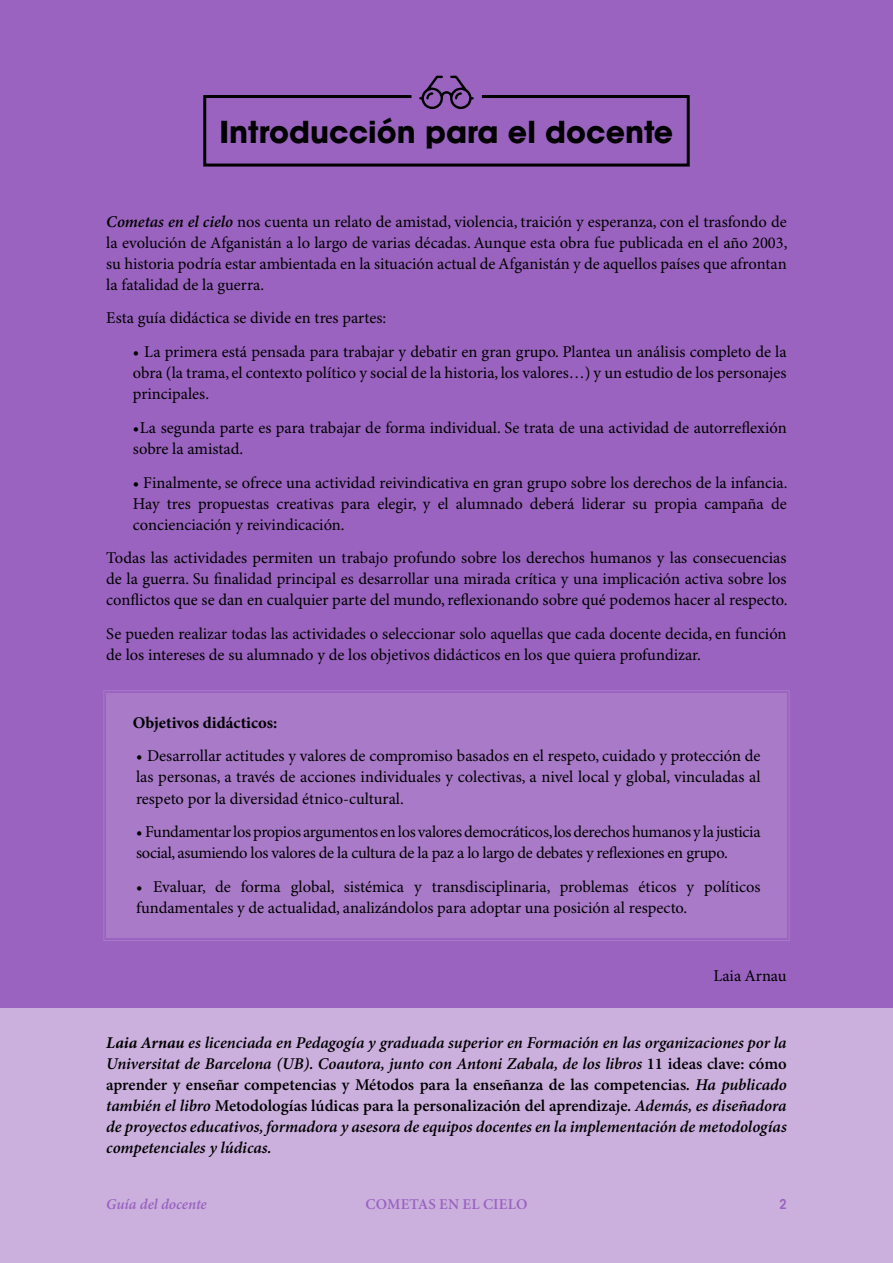
<style>
.page{position:relative;width:893px;height:1263px;background:#9963bf}
.page>*{position:absolute;margin:0;border:0;box-sizing:border-box;transform-origin:0 0}
.t1{font:700 30px "ITC Avant Garde Std";color:#000}
.t2{font:16.5px/21px "Minion Pro";color:#000;text-align:justify}
.t3{font:italic 600 16.5px/21px "Minion Pro";color:#000;text-align:justify}
.t4{font:16.5px/21px "Minion Pro";letter-spacing:-.025em;color:#000}
.t5{font:700 16.5px "Minion Pro";color:#000}
.t6{font:600 15px "Minion Pro";letter-spacing:.01em;color:#9963bf}
.t7{font:italic 600 15px "Minion Pro";letter-spacing:-.005em;color:#9963bf}
.t8{font:600 condensed 13.5px "ITC Avant Garde Std";color:#9963bf}
.s1{font-weight:600;font-style:italic}
.s2{font-weight:700}
.s3{font-style:normal}
</style>
<div class="page">
<div style="left:103px;top:690px;width:687px;height:251px;background:#a87ac8"></div>
<div style="left:0;top:1008px;width:893px;height:255px;background:#cbb0de"></div>
<svg style="left:203px;top:76px;width:487px;height:91px"></svg>
<h1 class="t1" style="left:220px;top:112px;width:455px">Introducción para el docente</h1>
<p class="t2" style="left:106px;top:211px;width:683px"><span class="s1">Cometas en el cielo</span> nos cuenta un relato de amistad, violencia, traición y esperanza, con el trasfondo de la evolución de Afganistán a lo largo de varias décadas. Aunque esta obra fue publicada en el año 2003, su historia podría estar ambientada en la situación actual de Afganistán y de aquellos países que afrontan la fatalidad de la guerra.</p>
<p class="t2" style="left:106px;top:308px;width:281px">Esta guía didáctica se divide en tres partes:</p>
<p class="t2" style="left:133px;top:342px;width:655px">• La primera está pensada para trabajar y debatir en gran grupo. Plantea un análisis completo de la obra (la trama, el contexto político y social de la historia, los valores…) y un estudio de los personajes principales.</p>
<p class="t2" style="left:133px;top:418px;width:655px">• La segunda parte es para trabajar de forma individual. Se trata de una actividad de autorreflexión sobre la amistad.</p>
<p class="t2" style="left:133px;top:472px;width:656px">• Finalmente, se ofrece una actividad reivindicativa en gran grupo sobre los derechos de la infancia.<br>Hay tres propuestas creativas para elegir, y el alumnado deberá liderar su propia campaña de concienciación y reivindicación.</p>
<p class="t2" style="left:106px;top:548px;width:683px">Todas las actividades permiten un trabajo profundo sobre los derechos humanos y las consecuencias de la guerra. Su finalidad principal es desarrollar una mirada crítica y una implicación activa sobre los conflictos que se dan en cualquier parte del mundo, reflexionando sobre qué podemos hacer al respecto.</p>
<p class="t2" style="left:106px;top:624px;width:682px">Se pueden realizar todas las actividades o seleccionar solo aquellas que cada docente decida, en función de los intereses de su alumnado y de los objetivos didácticos en los que quiera profundizar.</p>
<p class="t5" style="left:133px;top:712px;width:146px">Objetivos didácticos:</p>
<p class="t2" style="left:136px;top:746px;width:626px">• Desarrollar actitudes y valores de compromiso basados en el respeto, cuidado y protección de las personas, a través de acciones individuales y colectivas, a nivel local y global, vinculadas al respeto por la diversidad étnico-cultural.</p>
<p class="t4" style="left:136px;top:822px;width:626px">• Fundamentar los propios argumentos en los valores democráticos, los derechos humanos y la justicia social, asumiendo los valores de la cultura de la paz a lo largo de debates y reflexiones en grupo.</p>
<p class="t2" style="left:136px;top:877px;width:626px">• Evaluar, de forma global, sistémica y transdisciplinaria, problemas éticos y políticos fundamentales y de actualidad, analizándolos para adoptar una posición al respecto.</p>
<p class="t2" style="left:713px;top:965px;width:75px">Laia Arnau</p>
<p class="t3" style="left:106px;top:1033px;width:682px"><span class="s2">Laia Arnau</span> es licenciada en Pedagogía y graduada superior en Formación en las organizaciones por la Universitat de Barcelona (UB). Coautora, junto con Antoni Zabala, de los libros <span class="s3">11 ideas clave: cómo aprender y enseñar competencias y Métodos para la enseñanza de las competencias</span>. Ha publicado también el libro <span class="s3">Metodologías lúdicas para la personalización del aprendizaje</span>. Además, es diseñadora de proyectos educativos, formadora y asesora de equipos docentes en la implementación de metodologías competenciales y lúdicas.</p>
<p class="t7" style="left:106px;top:1195px;width:102px">Guía del docente</p>
<p class="t6" style="left:366px;top:1195px;width:163px">COMETAS EN EL CIELO</p>
<p class="t8" style="left:779px;top:1196px;width:9px">2</p>
</div>
